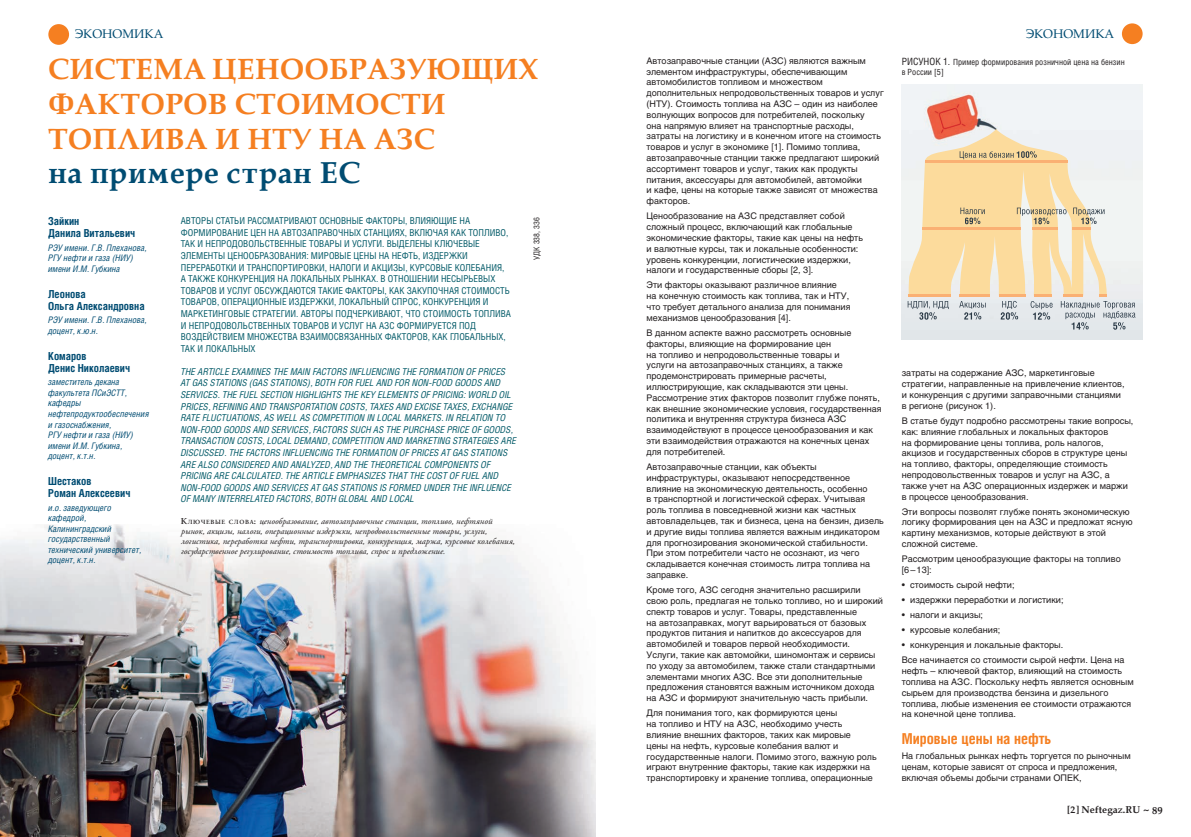
<style>
.page{position:relative;width:1191px;height:837px;background:#fff}
.page>*{position:absolute;margin:0;border:0;box-sizing:border-box;transform-origin:0 0}
.Zagolovok{font:700 29px "Palladium C";color:#004c72}
.Zagolovok-2{font:700 28px/35px "Palladium C";color:#f57f21}
.podzag3{font:700 15px "Helios Cond C";color:#f57f21}
.t1{font:12px "Palladium C";color:#004c72}
.Podzag1{font:700 11px/12px "Helios Cond C";color:#004c72}
.Vrez{font:italic 9.5px/11.6px "Helios Cond C";color:#005967}
.Vrez-2{font:9.5px/11.6px "Helios Cond C";color:#005967}
.t2{font:700 9.5px "Palladium C";color:#231f20}
.Text{font:9px/10.8px "Helios C";color:#231f20}
.Podzag1-2{font:italic 9px/10.5px "Helios Cond C";color:#004c72}
.Key{font:italic 9px/10.1px "APC Garamond C";color:#231f20}
.Vrezka{font:8.5px/10.2px "Helios Cond C";color:#231f20}
.Text-2{font:8px "Helios Cond C";color:#231f20}
.s1{font-weight:700;font-style:normal}
.s2{font-weight:700;font-style:normal;font-size:6.3px}
.s3{font-size:10px}
</style>
<div class="page">
<div style="left:1122px;top:23px;width:20px;height:21px;background:#f57f21;border-radius:50%"></div>
<img style="left:0;top:524px;width:595px;height:312px">
<div style="left:48px;top:24px;width:21px;height:21px;background:#f57f21;border-radius:50%"></div>
<img style="left:901px;top:84px;width:241px;height:256px">
<svg style="left:907px;top:129px;width:228px;height:200px"></svg>
<p class="t1" style="left:75px;top:26px;width:90px">ЭКОНОМИКА</p>
<p class="t1" style="left:1025px;top:26px;width:90px">ЭКОНОМИКА</p>
<p class="Zagolovok-2" style="left:48px;top:51px;width:491px">СИСТЕМА ЦЕНООБРАЗУЮЩИХ<br>ФАКТОРОВ СТОИМОСТИ<br>ТОПЛИВА И НТУ НА АЗС</p>
<p class="Zagolovok" style="left:48px;top:155px;width:314px">на примере стран ЕС</p>
<p class="Podzag1" style="left:48px;top:215px;width:89px">Зайкин<br>Данила Витальевич</p>
<p class="Podzag1-2" style="left:48px;top:242px;width:100px">РЭУ имени. Г.В. Плеханова,<br>РГУ нефти и газа (НИУ) имени И.М. Губкина</p>
<p class="Podzag1" style="left:48px;top:288px;width:98px">Леонова<br>Ольга Александровна</p>
<p class="Podzag1-2" style="left:48px;top:314px;width:100px">РЭУ имени. Г.В. Плеханова, доцент, к.ю.н.</p>
<p class="Podzag1" style="left:48px;top:350px;width:83px">Комаров<br>Денис Николаевич</p>
<p class="Podzag1-2" style="left:48px;top:376px;width:102px">заместитель декана факультета ПСиЭСТТ, кафедры нефтепродуктообеспечения и газоснабжения,<br>РГУ нефти и газа (НИУ) имени И.М. Губкина, доцент, к.т.н.</p>
<p class="Podzag1" style="left:48px;top:475px;width:84px">Шестаков<br>Роман Алексеевич</p>
<p class="Podzag1-2" style="left:48px;top:501px;width:95px">и.о. заведующего кафедрой,<br>Калининградский государственный технический университет, доцент, к.т.н.</p>
<p class="Vrez-2" style="left:181px;top:215px;width:332px">АВТОРЫ СТАТЬИ РАССМАТРИВАЮТ ОСНОВНЫЕ ФАКТОРЫ, ВЛИЯЮЩИЕ НА ФОРМИРОВАНИЕ ЦЕН НА АВТОЗАПРАВОЧНЫХ СТАНЦИЯХ, ВКЛЮЧАЯ КАК ТОПЛИВО, ТАК И НЕПРОДОВОЛЬСТВЕННЫЕ ТОВАРЫ И УСЛУГИ. ВЫДЕЛЕНЫ КЛЮЧЕВЫЕ ЭЛЕМЕНТЫ ЦЕНООБРАЗОВАНИЯ: МИРОВЫЕ ЦЕНЫ НА НЕФТЬ, ИЗДЕРЖКИ ПЕРЕРАБОТКИ И ТРАНСПОРТИРОВКИ, НАЛОГИ И АКЦИЗЫ, КУРСОВЫЕ КОЛЕБАНИЯ, А ТАКЖЕ КОНКУРЕНЦИЯ НА ЛОКАЛЬНЫХ РЫНКАХ. В ОТНОШЕНИИ НЕСЫРЬЕВЫХ ТОВАРОВ И УСЛУГ ОБСУЖДАЮТСЯ ТАКИЕ ФАКТОРЫ, КАК ЗАКУПОЧНАЯ СТОИМОСТЬ ТОВАРОВ, ОПЕРАЦИОННЫЕ ИЗДЕРЖКИ, ЛОКАЛЬНЫЙ СПРОС, КОНКУРЕНЦИЯ И МАРКЕТИНГОВЫЕ СТРАТЕГИИ. АВТОРЫ ПОДЧЕРКИВАЮТ, ЧТО СТОИМОСТЬ ТОПЛИВА И НЕПРОДОВОЛЬСТВЕННЫХ ТОВАРОВ И УСЛУГ НА АЗС ФОРМИРУЕТСЯ ПОД ВОЗДЕЙСТВИЕМ МНОЖЕСТВА ВЗАИМОСВЯЗАННЫХ ФАКТОРОВ, КАК ГЛОБАЛЬНЫХ, ТАК И ЛОКАЛЬНЫХ</p>
<p class="Vrez" style="left:181px;top:365px;width:337px">THE ARTICLE EXAMINES THE MAIN FACTORS INFLUENCING THE FORMATION OF PRICES AT GAS STATIONS (GAS STATIONS), BOTH FOR FUEL AND FOR NON-FOOD GOODS AND SERVICES. THE FUEL SECTION HIGHLIGHTS THE KEY ELEMENTS OF PRICING: WORLD OIL PRICES, REFINING AND TRANSPORTATION COSTS, TAXES AND EXCISE TAXES, EXCHANGE RATE FLUCTUATIONS, AS WELL AS COMPETITION IN LOCAL MARKETS. IN RELATION TO NON-FOOD GOODS AND SERVICES, FACTORS SUCH AS THE PURCHASE PRICE OF GOODS, TRANSACTION COSTS, LOCAL DEMAND, COMPETITION AND MARKETING STRATEGIES ARE DISCUSSED. THE FACTORS INFLUENCING THE FORMATION OF PRICES AT GAS STATIONS ARE ALSO CONSIDERED AND ANALYZED, AND THE THEORETICAL COMPONENTS OF PRICING ARE CALCULATED. THE ARTICLE EMPHASIZES THAT THE COST OF FUEL AND NON-FOOD GOODS AND SERVICES AT GAS STATIONS IS FORMED UNDER THE INFLUENCE OF MANY INTERRELATED FACTORS, BOTH GLOBAL AND LOCAL</p>
<p class="Text-2" style="left:532px;top:259px;width:43px;rotate:-90deg">УДК 338, 336</p>
<p class="Key" style="left:181px;top:515px;width:335px"><span class="s1">К</span><span class="s2">лючевые слова</span><span class="s1">:</span> ценообразование, автозаправочные станции, топливо, нефтяной рынок, акцизы, налоги, операционные издержки, непродовольственные товары, услуги, логистика, переработка нефти, транспортировка, конкуренция, маржа, курсовые колебания, государственное регулирование, стоимость топлива, спрос и предложение.</p>
<p class="Text" style="left:646px;top:55px;width:239px">Автозаправочные станции (АЗС) являются важным элементом инфраструктуры, обеспечивающим автомобилистов топливом и множеством дополнительных непродовольственных товаров и услуг (НТУ). Стоимость топлива на АЗС – один из наиболее волнующих вопросов для потребителей, поскольку<br>она напрямую влияет на транспортные расходы, затраты на логистику и в конечном итоге на стоимость товаров и услуг в экономике [1]. Помимо топлива, автозаправочные станции также предлагают широкий ассортимент товаров и услуг, таких как продукты питания, аксессуары для автомобилей, автомойки<br>и кафе, цены на которые также зависят от множества факторов.</p>
<p class="Text" style="left:646px;top:210px;width:218px">Ценообразование на АЗС представляет собой сложный процесс, включающий как глобальные экономические факторы, такие как цены на нефть и валютные курсы, так и локальные особенности: уровень конкуренции, логистические издержки, налоги и государственные сборы [2, 3].</p>
<p class="Text" style="left:646px;top:280px;width:205px">Эти факторы оказывают различное влияние<br>на конечную стоимость как топлива, так и НТУ, что требует детального анализа для понимания механизмов ценообразования [4].</p>
<p class="Text" style="left:646px;top:327px;width:236px">В данном аспекте важно рассмотреть основные факторы, влияющие на формирование цен<br>на топливо и непродовольственные товары и<br>услуги на автозаправочных станциях, а также продемонстрировать примерные расчеты, иллюстрирующие, как складываются эти цены.<br>Рассмотрение этих факторов позволит глубже понять, как внешние экономические условия, государственная политика и внутренняя структура бизнеса АЗС взаимодействуют в процессе ценообразования и как эти взаимодействия отражаются на конечных ценах для потребителей.</p>
<p class="Text" style="left:646px;top:461px;width:239px">Автозаправочные станции, как объекты инфраструктуры, оказывают непосредственное влияние на экономическую деятельность, особенно<br>в транспортной и логистической сферах. Учитывая роль топлива в повседневной жизни как частных автовладельцев, так и бизнеса, цена на бензин, дизель и другие виды топлива является важным индикатором для прогнозирования экономической стабильности.<br>При этом потребители часто не осознают, из чего складывается конечная стоимость литра топлива на заправке.</p>
<p class="Text" style="left:646px;top:584px;width:238px">Кроме того, АЗС сегодня значительно расширили свою роль, предлагая не только топливо, но и широкий спектр товаров и услуг. Товары, представленные<br>на автозаправках, могут варьироваться от базовых продуктов питания и напитков до аксессуаров для автомобилей и товаров первой необходимости.<br>Услуги, такие как автомойки, шиномонтаж и сервисы по уходу за автомобилем, также стали стандартными элементами многих АЗС. Все эти дополнительные предложения становятся важным источником дохода на АЗС и формируют значительную часть прибыли.</p>
<p class="Text" style="left:646px;top:707px;width:232px">Для понимания того, как формируются цены<br>на топливо и НТУ на АЗС, необходимо учесть влияние внешних факторов, таких как мировые<br>цены на нефть, курсовые колебания валют и государственные налоги. Помимо этого, важную роль играют внутренние факторы, такие как издержки на транспортировку и хранение топлива, операционные</p>
<p class="Vrezka" style="left:901px;top:56px;width:224px"><span class="s3">РИСУНОК 1.</span> Пример формирования розничной цена на бензин в России [5]</p>
<p class="Text" style="left:901px;top:367px;width:224px">затраты на содержание АЗС, маркетинговые стратегии, направленные на привлечение клиентов, и конкуренция с другими заправочными станциями в регионе (рисунок 1).</p>
<p class="Text" style="left:901px;top:415px;width:233px">В статье будут подробно рассмотрены такие вопросы, как: влияние глобальных и локальных факторов<br>на формирование цены топлива, роль налогов, акцизов и государственных сборов в структуре цены на топливо, факторы, определяющие стоимость непродовольственных товаров и услуг на АЗС, а также учет на АЗС операционных издержек и маржи в процессе ценообразования.</p>
<p class="Text" style="left:901px;top:505px;width:232px">Эти вопросы позволят глубже понять экономическую логику формирования цен на АЗС и предложат ясную картину механизмов, которые действуют в этой сложной системе.</p>
<p class="Text" style="left:901px;top:553px;width:220px">Рассмотрим ценообразующие факторы на топливо [6–13]:</p>
<p class="Text" style="left:901px;top:579px;width:114px">• стоимость сырой нефти;</p>
<p class="Text" style="left:901px;top:594px;width:163px">• издержки переработки и логистики;</p>
<p class="Text" style="left:901px;top:609px;width:83px">• налоги и акцизы;</p>
<p class="Text" style="left:901px;top:624px;width:100px">• курсовые колебания;</p>
<p class="Text" style="left:901px;top:639px;width:163px">• конкуренция и локальные факторы.</p>
<p class="Text" style="left:901px;top:654px;width:234px">Все начинается со стоимости сырой нефти. Цена на нефть – ключевой фактор, влияющий на стоимость топлива на АЗС. Поскольку нефть является основным сырьем для производства бензина и дизельного топлива, любые изменения ее стоимости отражаются на конечной цене топлива.</p>
<p class="podzag3" style="left:901px;top:729px;width:151px">Мировые цены на нефть</p>
<p class="Text" style="left:901px;top:750px;width:230px">На глобальных рынках нефть торгуется по рыночным ценам, которые зависят от спроса и предложения, включая объемы добычи странами ОПЕК,</p>
<p class="t2" style="left:1067px;top:803px;width:97px">[2] Neftegaz.RU <span class="s3">~ 89</span></p>
</div>
